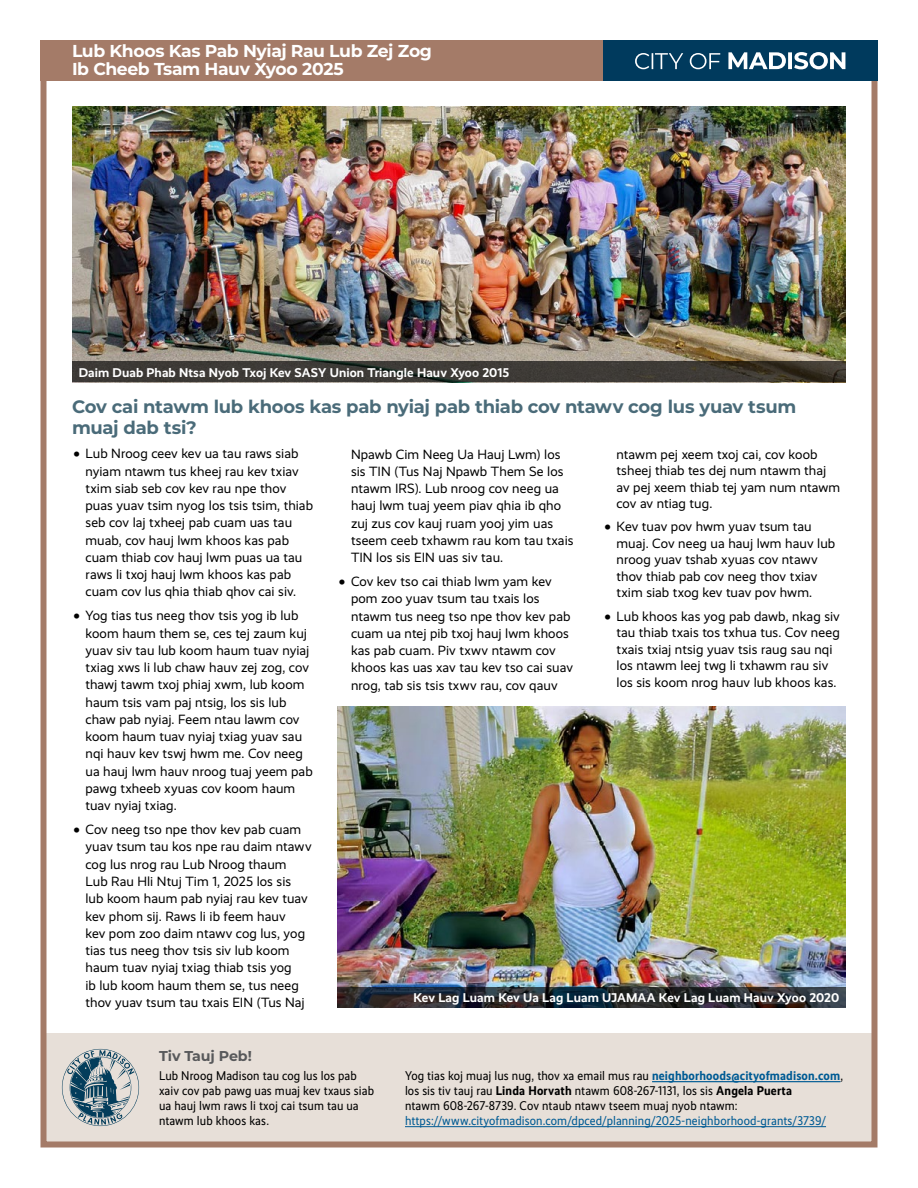
<style>
.page{position:relative;width:918px;height:1188px;background:#fff}
.page>*{position:absolute;margin:0;border:0;box-sizing:border-box;transform-origin:0 0}
.t1{font:700 18px/21px "Montserrat";letter-spacing:-.015em;color:#4a6b79}
.t2{font:700 17.25px/18px "Montserrat";letter-spacing:-.025em;color:#fff}
.t3{font:700 14.25px "Montserrat";letter-spacing:-.01em;color:#58595b}
.t4{font:13.5px/17.2px "Realist";letter-spacing:.005em;color:#000}
.t5{font:12.75px/15px "Realist Narrow";letter-spacing:.005em;color:#000}
.t6{font:700 12.75px "Realist";letter-spacing:.005em;color:#fff}
.t7{font:12.75px "Realist Narrow";letter-spacing:.01em;color:#005b94}
.s1{font-weight:700;color:#005b94}
.s2{font-weight:700}
</style>
<div class="page">
<div style="left:45px;top:1034px;width:828px;height:109px;background:#e7dfd8"></div>
<svg style="left:62px;top:1049px;width:77px;height:77px"></svg>
<div style="left:40px;top:40px;width:838px;height:1108px;border:6px solid #a47b68"></div>
<hr style="left:652px;top:1081px;width:188px;height:1px;background:#005b94">
<hr style="left:405px;top:1126px;width:421px;height:1px;background:#005b94">
<div style="left:40px;top:40px;width:564px;height:41px;background:#a47b68"></div>
<div style="left:603px;top:40px;width:275px;height:41px;background:#003a5d"></div>
<svg style="left:635px;top:52px;width:210px;height:17px"></svg>
<img style="left:72px;top:106px;width:774px;height:256px">
<svg style="left:72px;top:362px;width:774px;height:20px;background:#3b3832"></svg>
<img style="left:338px;top:706px;width:508px;height:281px">
<svg style="left:338px;top:987px;width:508px;height:21px;background:#252a31"></svg>
<p class="t2" style="left:72px;top:41px;width:362px">Lub Khoos Kas Pab Nyiaj Rau Lub Zej Zog<br>Ib Cheeb Tsam Hauv Xyoo 2025</p>
<p class="t6" style="left:79px;top:365px;width:432px">Daim Duab Phab Ntsa Nyob Txoj Kev SASY Union Triangle Hauv Xyoo 2015</p>
<h1 class="t1" style="left:72px;top:395px;width:726px">Cov cai ntawm lub khoos kas pab nyiaj pab thiab cov ntawv cog lus yuav tsum muaj dab tsi?</h1>
<p class="t4" style="left:86px;top:445px;width:229px;text-indent:-12px">● Lub Nroog ceev kev ua tau raws siab nyiam ntawm tus kheej rau kev txiav txim siab seb cov kev rau npe thov puas yuav tsim nyog los tsis tsim, thiab seb cov laj txheej pab cuam uas tau muab, cov hauj lwm khoos kas pab cuam thiab cov hauj lwm puas ua tau raws li txoj hauj lwm khoos kas pab cuam cov lus qhia thiab qhov cai siv.</p>
<p class="t4" style="left:86px;top:607px;width:229px;text-indent:-12px">● Yog tias tus neeg thov tsis yog ib lub koom haum them se, ces tej zaum kuj yuav siv tau lub koom haum tuav nyiaj txiag xws li lub chaw hauv zej zog, cov thawj tawm txoj phiaj xwm, lub koom haum tsis vam paj ntsig, los sis lub chaw pab nyiaj. Feem ntau lawm cov koom haum tuav nyiaj txiag yuav sau nqi hauv kev tswj hwm me. Cov neeg ua hauj lwm hauv nroog tuaj yeem pab pawg txheeb xyuas cov koom haum tuav nyiaj txiag.</p>
<p class="t4" style="left:86px;top:821px;width:228px;text-indent:-12px">● Cov neeg tso npe thov kev pab cuam yuav tsum tau kos npe rau daim ntawv cog lus nrog rau Lub Nroog thaum Lub Rau Hli Ntuj Tim 1, 2025 los sis lub koom haum pab nyiaj rau kev tuav kev phom sij. Raws li ib feem hauv<br>kev pom zoo daim ntawv cog lus, yog tias tus neeg thov tsis siv lub koom haum tuav nyiaj txiag thiab tsis yog<br>ib lub koom haum them se, tus neeg thov yuav tsum tau txais EIN (Tus Naj</p>
<p class="t4" style="left:351px;top:445px;width:224px">Npawb Cim Neeg Ua Hauj Lwm) los sis TIN (Tus Naj Npawb Them Se los ntawm IRS). Lub nroog cov neeg ua hauj lwm tuaj yeem piav qhia ib qho zuj zus cov kauj ruam yooj yim uas tseem ceeb txhawm rau kom tau txais<br>TIN los sis EIN uas siv tau.</p>
<p class="t4" style="left:351px;top:573px;width:223px;text-indent:-12px">● Cov kev tso cai thiab lwm yam kev pom zoo yuav tsum tau txais los ntawm tus neeg tso npe thov kev pab cuam ua ntej pib txoj hauj lwm khoos kas pab cuam. Piv txwv ntawm cov khoos kas uas xav tau kev tso cai suav nrog, tab sis tsis txwv rau, cov qauv</p>
<p class="t4" style="left:617px;top:446px;width:225px;line-height:16.5px">ntawm pej xeem txoj cai, cov koob tsheej thiab tes dej num ntawm thaj av pej xeem thiab tej yam num ntawm cov av ntiag tug.</p>
<p class="t4" style="left:617px;top:519px;width:220px;line-height:16.5px;text-indent:-12px">● Kev tuav pov hwm yuav tsum tau muaj. Cov neeg ua hauj lwm hauv lub nroog yuav tshab xyuas cov ntawv thov thiab pab cov neeg thov txiav txim siab txog kev tuav pov hwm.</p>
<p class="t4" style="left:617px;top:608px;width:225px;line-height:16.5px;text-indent:-12px">● Lub khoos kas yog pab dawb, nkag siv tau thiab txais tos txhua tus. Cov neeg txais txiaj ntsig yuav tsis raug sau nqi los ntawm leej twg li txhawm rau siv los sis koom nrog hauv lub khoos kas.</p>
<p class="t6" style="left:413px;top:991px;width:427px">Kev Lag Luam Kev Ua Lag Luam UJAMAA Kev Lag Luam Hauv Xyoo 2020</p>
<p class="t3" style="left:159px;top:1045px;width:94px">Tiv Tauj Peb!</p>
<p class="t5" style="left:159px;top:1068px;width:217px">Lub Nroog Madison tau cog lus los pab xaiv cov pab pawg uas muaj kev txaus siab ua hauj lwm raws li txoj cai tsum tau ua ntawm lub khoos kas.</p>
<p class="t5" style="left:405px;top:1068px;width:440px">Yog tias koj muaj lus nug, thov xa email mus rau <span class="s1">neighborhoods@cityofmadison.com</span>, los sis tiv tauj rau <span class="s2">Linda Horvath</span> ntawm 608-267-1131, los sis <span class="s2">Angela Puerta<br></span>ntawm 608-267-8739. Cov ntaub ntawv tseem muaj nyob ntawm:</p>
<p class="t7" style="left:405px;top:1113px;width:423px">https://www.cityofmadison.com/dpced/planning/2025-neighborhood-grants/3739/</p>
</div>
